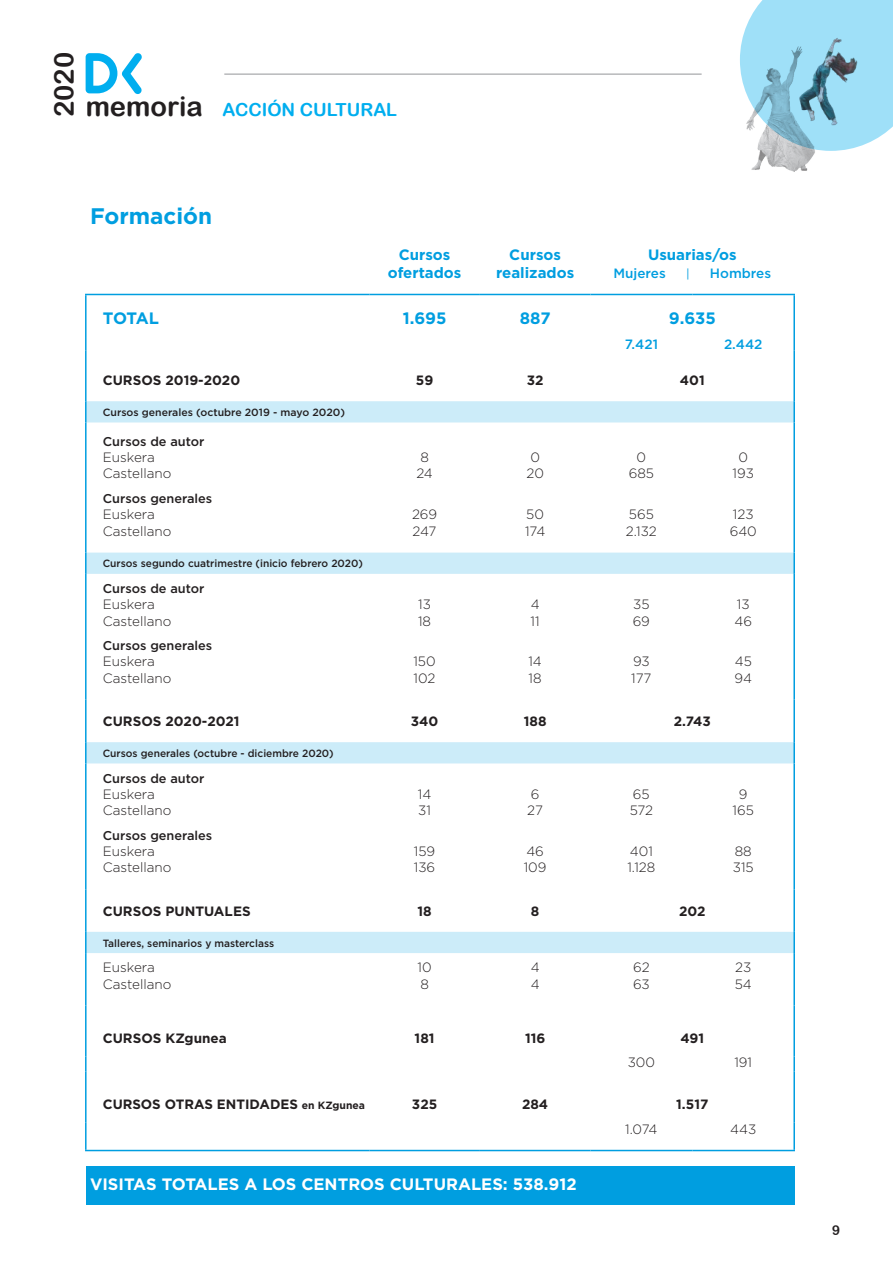
<style>
.page{position:relative;width:893px;height:1263px;background:#fff}
.page>*{position:absolute;margin:0;border:0;box-sizing:border-box;transform-origin:0 0}
.t1{font:27.45px "Arial Rounded MT Bold";color:#231f20}
.t2{font:700 22.5px "Gotham";color:#009ee0}
.t3{font:18px "Arial Rounded MT Bold";color:#00aeef}
.t4{font:700 16.5px "Gotham";color:#fff}
.t5{font:700 16.5px "Gotham";letter-spacing:-.01em;color:#009ee0}
.t6{font:700 15px/18px "Gotham";color:#009ee0;text-align:center}
.t7{font:300 13.5px/16.2px "Gotham";color:#231f20}
.t8{font:700 13.5px "Gotham";color:#231f20}
.t9{font:500 13.5px "Gotham";color:#009ee0}
.t10{font:13.5px "Arial Rounded MT Bold";color:#231f20}
.t11{font:500 12.75px "Gotham";color:#231f20}
.t12{font:12px "Gotham";color:#009ee0}
.t13{font:500 10.5px "Gotham";color:#231f20}
.s1{font-size:27.45px;color:#231f20}
.s2{font-size:10.5px}
</style>
<div class="page">
<svg style="left:742px;top:0;width:151px;height:151px;background:#a7e2f8"></svg>
<svg style="left:86px;top:53px;width:56px;height:41px"></svg>
<hr style="left:224px;top:74px;width:478px;height:1px;background:#939598">
<img style="left:740px;top:38px;width:79px;height:134px">
<img style="left:779px;top:19px;width:80px;height:112px">
<svg style="left:87px;top:401px;width:706px;height:552px"></svg>
<div style="left:86px;top:1166px;width:708px;height:38px;background:#009ee0"></div>
<hr style="left:85px;top:295px;width:2px;height:42px;background:#009ee0">
<hr style="left:85px;top:294px;width:284px;height:1px;background:#009ee0">
<hr style="left:369px;top:294px;width:111px;height:1px;background:#009ee0">
<hr style="left:480px;top:294px;width:110px;height:1px;background:#009ee0">
<hr style="left:590px;top:294px;width:102px;height:1px;background:#009ee0">
<hr style="left:692px;top:294px;width:103px;height:1px;background:#009ee0">
<hr style="left:793px;top:295px;width:2px;height:42px;background:#009ee0">
<svg style="left:85px;top:337px;width:2px;height:13px"></svg>
<svg style="left:793px;top:337px;width:2px;height:13px"></svg>
<hr style="left:85px;top:350px;width:2px;height:51px;background:#009ee0">
<hr style="left:793px;top:350px;width:2px;height:51px;background:#009ee0">
<hr style="left:85px;top:401px;width:2px;height:21px;background:#009ee0">
<hr style="left:793px;top:401px;width:2px;height:21px;background:#009ee0">
<hr style="left:85px;top:422px;width:2px;height:131px;background:#009ee0">
<hr style="left:793px;top:422px;width:2px;height:131px;background:#009ee0">
<hr style="left:85px;top:553px;width:2px;height:21px;background:#009ee0">
<hr style="left:793px;top:553px;width:2px;height:21px;background:#009ee0">
<hr style="left:85px;top:574px;width:2px;height:126px;background:#009ee0">
<hr style="left:793px;top:574px;width:2px;height:126px;background:#009ee0">
<hr style="left:85px;top:700px;width:2px;height:42px;background:#009ee0">
<hr style="left:793px;top:700px;width:2px;height:42px;background:#009ee0">
<hr style="left:85px;top:742px;width:2px;height:21px;background:#009ee0">
<hr style="left:793px;top:742px;width:2px;height:21px;background:#009ee0">
<hr style="left:85px;top:763px;width:2px;height:126px;background:#009ee0">
<hr style="left:793px;top:763px;width:2px;height:126px;background:#009ee0">
<hr style="left:85px;top:889px;width:2px;height:43px;background:#009ee0">
<hr style="left:793px;top:889px;width:2px;height:43px;background:#009ee0">
<hr style="left:85px;top:932px;width:2px;height:21px;background:#009ee0">
<hr style="left:793px;top:932px;width:2px;height:21px;background:#009ee0">
<hr style="left:85px;top:953px;width:2px;height:52px;background:#009ee0">
<hr style="left:793px;top:953px;width:2px;height:52px;background:#009ee0">
<hr style="left:85px;top:1005px;width:2px;height:52px;background:#009ee0">
<hr style="left:793px;top:1005px;width:2px;height:52px;background:#009ee0">
<svg style="left:85px;top:1057px;width:2px;height:15px"></svg>
<svg style="left:793px;top:1057px;width:2px;height:15px"></svg>
<hr style="left:85px;top:1072px;width:2px;height:51px;background:#009ee0">
<hr style="left:793px;top:1072px;width:2px;height:51px;background:#009ee0">
<hr style="left:85px;top:1123px;width:2px;height:27px;background:#009ee0">
<hr style="left:793px;top:1123px;width:2px;height:27px;background:#009ee0">
<hr style="left:85px;top:1150px;width:284px;height:1px;background:#009ee0">
<hr style="left:369px;top:1150px;width:111px;height:1px;background:#009ee0">
<hr style="left:480px;top:1150px;width:110px;height:1px;background:#009ee0">
<hr style="left:590px;top:1150px;width:102px;height:1px;background:#009ee0">
<hr style="left:692px;top:1150px;width:103px;height:1px;background:#009ee0">
<h1 class="t1" style="left:48px;top:117px;width:67px;rotate:-90deg">2020</h1>
<h3 class="t3" style="left:86px;top:99px;width:313px"><span class="s1">memoria</span> ACCIÓN CULTURAL</h3>
<h2 class="t2" style="left:90px;top:201px;width:124px">Formación</h2>
<p class="t6" style="left:388px;top:245px;width:75px">Cursos ofertados</p>
<p class="t6" style="left:496px;top:245px;width:80px">Cursos realizados</p>
<p class="t6" style="left:648px;top:245px;width:90px">Usuarias/os</p>
<p class="t9" style="left:613px;top:264px;width:54px">Mujeres</p>
<p class="t12" style="left:686px;top:266px;width:5px">|</p>
<p class="t9" style="left:710px;top:264px;width:63px">Hombres</p>
<p class="t5" style="left:103px;top:308px;width:58px">TOTAL</p>
<p class="t5" style="left:403px;top:308px;width:45px">1.695</p>
<p class="t5" style="left:520px;top:308px;width:32px">887</p>
<p class="t5" style="left:669px;top:308px;width:48px">9.635</p>
<p class="t9" style="left:625px;top:335px;width:35px">7.421</p>
<p class="t9" style="left:724px;top:335px;width:40px">2.442</p>
<p class="t8" style="left:103px;top:372px;width:139px">CURSOS 2019-2020</p>
<p class="t8" style="left:416px;top:372px;width:19px">59</p>
<p class="t8" style="left:527px;top:372px;width:18px">32</p>
<p class="t8" style="left:680px;top:372px;width:26px">401</p>
<p class="t13" style="left:103px;top:405px;width:244px">Cursos generales (octubre 2019 - mayo 2020)</p>
<p class="t11" style="left:103px;top:433px;width:103px">Cursos de autor</p>
<p class="t7" style="left:103px;top:449px;width:70px">Euskera<br>Castellano</p>
<p class="t11" style="left:103px;top:490px;width:111px">Cursos generales</p>
<p class="t7" style="left:103px;top:506px;width:70px">Euskera<br>Castellano</p>
<p class="t7" style="left:526px;top:449px;width:19px">0<br>20</p>
<p class="t7" style="left:525px;top:506px;width:22px">50<br>174</p>
<p class="t7" style="left:629px;top:449px;width:27px;text-align:center">0<br>685</p>
<p class="t7" style="left:626px;top:506px;width:33px">565<br>2.132</p>
<p class="t7" style="left:733px;top:449px;width:23px;text-align:center">0<br>193</p>
<p class="t7" style="left:730px;top:506px;width:29px">123<br>640</p>
<p class="t7" style="left:416px;top:449px;width:18px">8<br>24</p>
<p class="t7" style="left:412px;top:506px;width:27px">269<br>247</p>
<p class="t13" style="left:103px;top:557px;width:262px">Cursos segundo cuatrimestre (inicio febrero 2020)</p>
<p class="t11" style="left:103px;top:580px;width:103px">Cursos de autor</p>
<p class="t7" style="left:103px;top:596px;width:70px">Euskera<br>Castellano</p>
<p class="t11" style="left:103px;top:637px;width:111px">Cursos generales</p>
<p class="t7" style="left:103px;top:653px;width:70px">Euskera<br>Castellano</p>
<p class="t7" style="left:418px;top:596px;width:15px">13<br>18</p>
<p class="t7" style="left:413px;top:653px;width:24px">150<br>102</p>
<p class="t7" style="left:531px;top:596px;width:11px">4<br>11</p>
<p class="t7" style="left:528px;top:653px;width:15px">14<br>18</p>
<p class="t7" style="left:633px;top:596px;width:19px">35<br>69</p>
<p class="t7" style="left:631px;top:653px;width:22px">93<br>177</p>
<p class="t8" style="left:103px;top:713px;width:138px">CURSOS 2020-2021</p>
<p class="t8" style="left:411px;top:713px;width:29px">340</p>
<p class="t8" style="left:524px;top:713px;width:24px">188</p>
<p class="t8" style="left:674px;top:713px;width:38px">2.743</p>
<p class="t13" style="left:103px;top:746px;width:232px">Cursos generales (octubre - diciembre 2020)</p>
<p class="t11" style="left:103px;top:770px;width:103px">Cursos de autor</p>
<p class="t7" style="left:103px;top:786px;width:70px">Euskera<br>Castellano</p>
<p class="t11" style="left:103px;top:827px;width:111px">Cursos generales</p>
<p class="t7" style="left:103px;top:843px;width:70px">Euskera<br>Castellano</p>
<p class="t7" style="left:527px;top:786px;width:17px">6<br>27</p>
<p class="t7" style="left:524px;top:843px;width:24px">46<br>109</p>
<p class="t7" style="left:630px;top:786px;width:25px">65<br>572</p>
<p class="t7" style="left:627px;top:843px;width:29px">401<br>1.128</p>
<p class="t7" style="left:418px;top:786px;width:15px">14<br>31</p>
<p class="t7" style="left:414px;top:843px;width:23px">159<br>136</p>
<p class="t7" style="left:734px;top:596px;width:19px">13<br>46</p>
<p class="t7" style="left:734px;top:653px;width:19px">45<br>94</p>
<p class="t7" style="left:733px;top:786px;width:23px;text-align:center">9<br>165</p>
<p class="t7" style="left:733px;top:843px;width:22px">88<br>315</p>
<p class="t8" style="left:103px;top:902px;width:149px">CURSOS PUNTUALES</p>
<p class="t8" style="left:417px;top:902px;width:16px">18</p>
<p class="t8" style="left:531px;top:902px;width:10px">8</p>
<p class="t8" style="left:679px;top:902px;width:28px">202</p>
<p class="t13" style="left:103px;top:936px;width:173px">Talleres, seminarios y masterclass</p>
<p class="t7" style="left:103px;top:959px;width:70px">Euskera<br>Castellano</p>
<p class="t7" style="left:418px;top:959px;width:16px">10<br>8</p>
<p class="t7" style="left:531px;top:959px;width:10px">4<br>4</p>
<p class="t7" style="left:633px;top:959px;width:18px">62<br>63</p>
<p class="t7" style="left:735px;top:959px;width:19px">23<br>54</p>
<p class="t8" style="left:103px;top:1029px;width:126px">CURSOS KZgunea</p>
<p class="t8" style="left:415px;top:1029px;width:21px">181</p>
<p class="t8" style="left:525px;top:1029px;width:22px">116</p>
<p class="t8" style="left:680px;top:1029px;width:25px">491</p>
<p class="t7" style="left:628px;top:1054px;width:29px">300</p>
<p class="t7" style="left:734px;top:1054px;width:19px">191</p>
<p class="t8" style="left:103px;top:1095px;width:264px">CURSOS OTRAS ENTIDADES <span class="s2">en KZgunea</span></p>
<p class="t8" style="left:412px;top:1095px;width:27px">325</p>
<p class="t8" style="left:522px;top:1095px;width:28px">284</p>
<p class="t8" style="left:676px;top:1095px;width:34px">1.517</p>
<p class="t7" style="left:625px;top:1120px;width:34px">1.074</p>
<p class="t7" style="left:730px;top:1120px;width:28px">443</p>
<p class="t4" style="left:90px;top:1173px;width:488px">VISITAS TOTALES A LOS CENTROS CULTURALES: 538.912</p>
<p class="t10" style="left:832px;top:1222px;width:10px">9</p>
</div>
